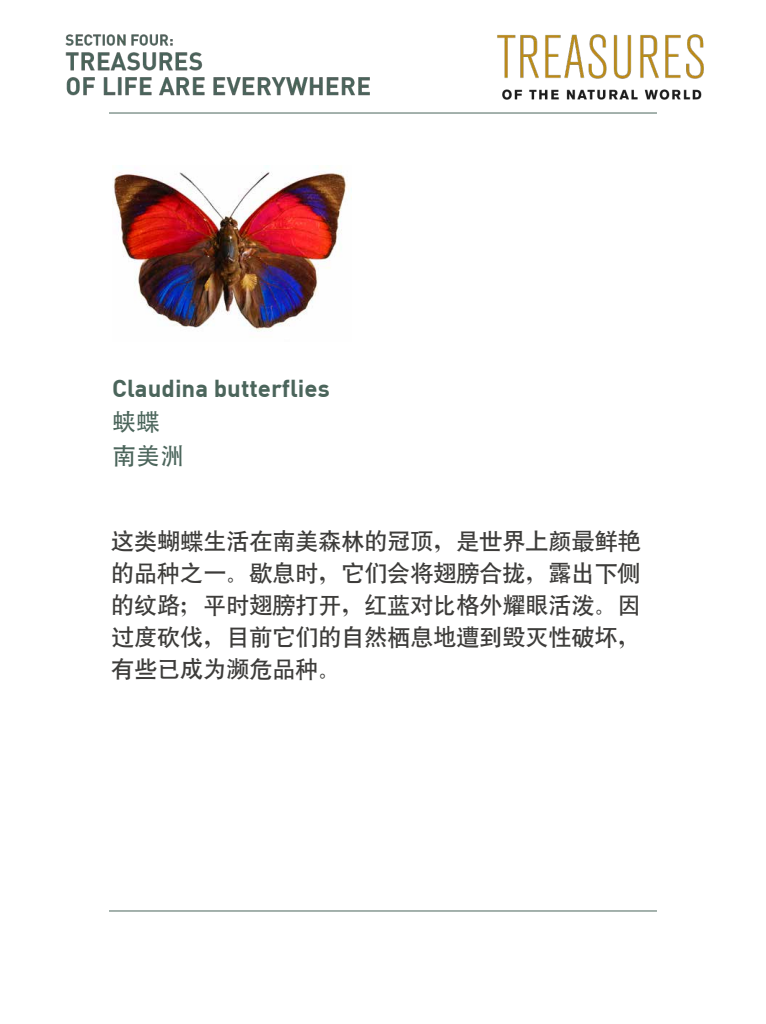
<style>
.page{position:relative;width:766px;height:1024px;background:#fff}
.page>*{position:absolute;margin:0;border:0;box-sizing:border-box;transform-origin:0 0}
.t1{font:700 24px "DIN";color:#4b655b}
.t2{font:24px/34px "Adobe Heiti Std";color:#4b655b}
.t3{font:23px/32px "Heiti CSEG Medium GB";color:#3d3c3a;text-align:justify}
</style>
<div class="page">
<img style="left:113px;top:165px;width:234px;height:167px">
<hr style="left:109px;top:910px;width:547px;height:1px;background:#4b655b">
<img style="left:65px;top:34px;width:639px;height:80px">
<p class="t1" style="left:112px;top:372px;width:219px">Claudina butterflies</p>
<p class="t2" style="left:112px;top:405px;width:73px">蛱蝶南美洲</p>
<p class="t3" style="left:111px;top:524px;width:530px">这类蝴蝶生活在南美森林的冠顶，是世界上颜最鲜艳的品种之一。歇息时，它们会将翅膀合拢，露出下侧的纹路；平时翅膀打开，红蓝对比格外耀眼活泼。因过度砍伐，目前它们的自然栖息地遭到毁灭性破坏，有些已成为濒危品种。</p>
</div>
